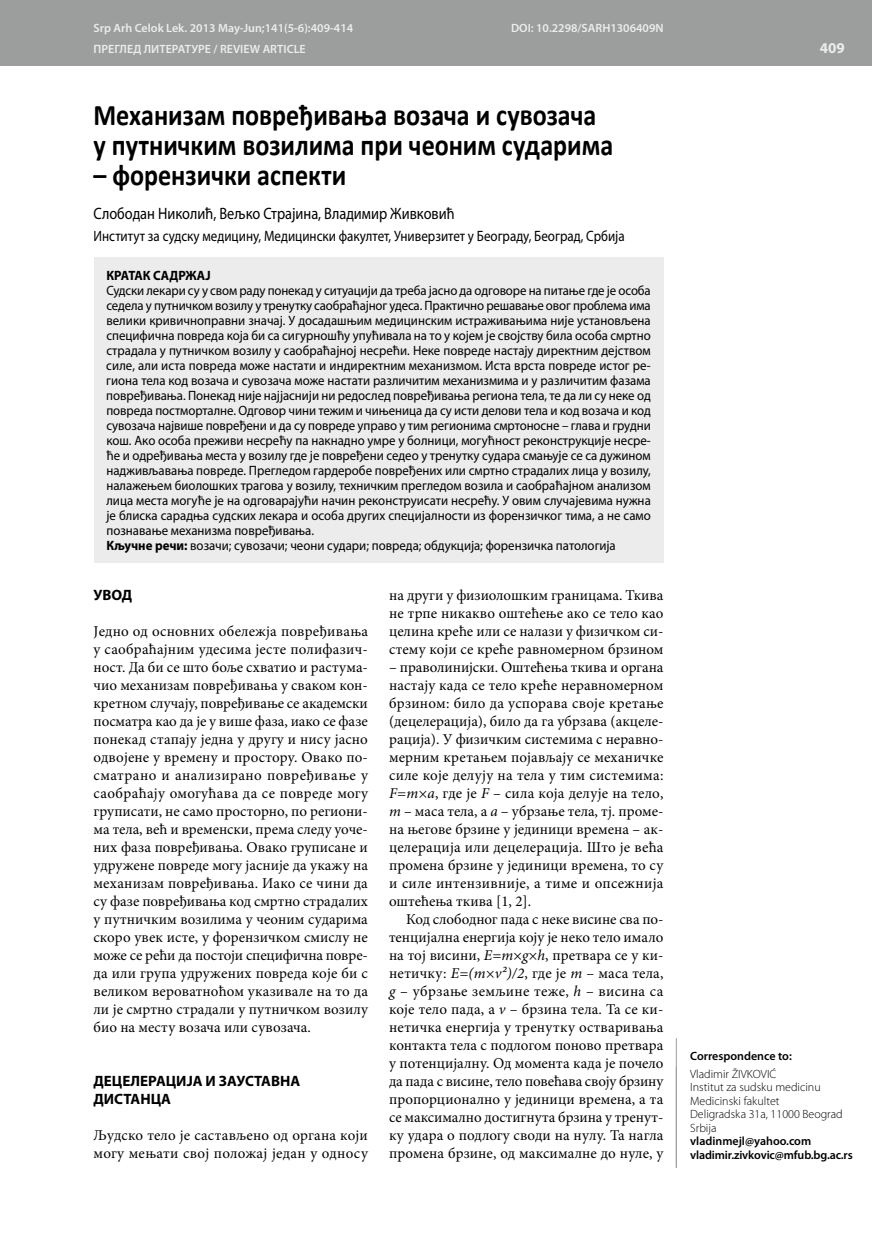
<style>
.page{position:relative;width:872px;height:1234px;background:#fff}
.page>*{position:absolute;margin:0;border:0;box-sizing:border-box;transform-origin:0 0}
.t1{font:700 30px/30px "Calibri";color:#000;scale:.87 1}
.t2{font:16.5px "Myriad Pro";color:#000;scale:.87 1}
.t3{font:15px/18px "Minion Pro";letter-spacing:.005em;color:#000;text-align:justify}
.t4{font:15px "Myriad Pro";color:#000;scale:.87 1}
.t5{font:700 15px/18px "Myriad Pro";color:#000}
.t6{font:700 15px "Myriad Pro";color:#ececed}
.t7{font:13.5px/15px "Myriad Pro";color:#000;scale:.95 1}
.t8{font:700 13.5px "Myriad Pro";color:#000;scale:.95 1}
.t9{font:600 12px "Myriad Pro";color:#ececed}
.t10{font:300 12px/13.5px "Myriad Pro";color:#000}
.t11{font:600 12px/13.5px "Myriad Pro";letter-spacing:-.005em;color:#000}
.s1{font-weight:700}
.s2{font-style:italic}
</style>
<div class="page">
<div style="left:0;top:0;width:872px;height:66px;background:#9c9d9d"></div>
<hr style="left:676px;top:1037px;width:1px;height:130px;background:#9c9d9d">
<div style="left:94px;top:257px;width:569px;height:305px;background:#ececed"></div>
<p class="t9" style="left:94px;top:21px;width:261px">Srp Arh Celok Lek. 2013 May-Jun;141(5-6):409-414</p>
<p class="t9" style="left:511px;top:21px;width:154px">DOI: 10.2298/SARH1306409N</p>
<p class="t9" style="left:94px;top:43px;width:214px">ПРЕГЛЕД ЛИТЕРАТУРЕ / REVIEW ARTICLE</p>
<h1 class="t1" style="left:94px;top:98px;width:599px">Механизам повређивања возача и сувозача у путничким возилима при чеоним сударима</h1>
<h1 class="t1" style="left:94px;top:158px;width:292px">– форензички аспекти</h1>
<p class="t2" style="left:94px;top:204px;width:417px">Слободан Николић, Вељко Страјина, Владимир Живковић</p>
<p class="t4" style="left:94px;top:228px;width:612px">Институт за судску медицину, Медицински факултет, Универзитет у Београду, Београд, Србија</p>
<p class="t8" style="left:106px;top:268px;width:111px">КРАТАК САДРЖАЈ</p>
<p class="t7" style="left:106px;top:283px;width:575px">Судски лекари су у свом раду понекад у ситуацији да треба јасно да одговоре на питање где је особа седела у путничком возилу у тренутку саобраћајног удеса. Практично решавање овог проблема има велики кривичноправни значај. У досадашњим медицинским истраживањима није установљена специфична повреда која би са сигурношћу упућивала на то у којем је својству била особа смртно страдала у путничком возилу у саобраћајној несрећи. Неке повреде настају директним дејством силе, али иста повреда може настати и индиректним механизмом. Иста врста повреде истог ре&shy;гиона тела код возача и сувозача може настати различитим механизмима и у различитим фазама повређивања. Понекад није најјаснији ни редослед повређивања региона тела, те да ли су неке од повреда постморталне. Одговор чини тежим и чињеница да су исти делови тела и код возача и код сувозача највише повређени и да су повреде управо у тим регионима смртоносне – глава и грудни кош. Ако особа преживи несрећу па накнадно умре у болници, могућност реконструкције несре&shy;ће и одређивања места у возилу где је повређени седео у тренутку судара смањује се са дужином надживљавања повреде. Прегледом гардеробе повређених или смртно страдалих лица у возилу, налажењем биолошких трагова у возилу, техничким прегледом возила и саобраћајном анализом лица места могуће је на одговарајући начин реконструисати несрећу. У овим случајевима нужна је блиска сарадња судских лекара и особа других специјалности из форензичког тима, а не само познавање механизма повређивања.<br><span class="s1">Кључне речи:</span> возачи; сувозачи; чеони судари; повреда; обдукција; форензичка патологија</p>
<p class="t5" style="left:94px;top:586px;width:40px">УВОД</p>
<p class="t3" style="left:94px;top:622px;width:276px">Једно од основних обележја повређивања у саобраћајним удесима јесте полифазич&shy;ност. Да би се што боље схватио и растума&shy;чио механизам повређивања у сваком кон&shy;кретном случају, повређивање се академски посматра као да је у више фаза, иако се фазе понекад стапају једна у другу и нису јасно одвојене у времену и простору. Овако по&shy;сматрано и анализирано повређивање у саобраћају омогућава да се повреде могу груписати, не само просторно, по региони&shy;ма тела, већ и временски, према следу уоче&shy;них фаза повређивања. Овако груписане и удружене повреде могу јасније да укажу на механизам повређивања. Иако се чини да су фазе повређивања код смртно страдалих у путничким возилима у чеоним сударима скоро увек исте, у форензичком смислу не може се рећи да постоји специфична повре&shy;да или група удружених повреда које би с великом вероватноћом указивале на то да ли је смртно страдали у путничком возилу био на месту возача или сувозача.</p>
<p class="t5" style="left:94px;top:1072px;width:208px">ДЕЦЕЛЕРАЦИЈА И ЗАУСТАВНА<br>ДИСТАНЦА</p>
<p class="t3" style="left:94px;top:1126px;width:276px">Људско тело је састављено од органа који могу мењати свој положај један у односу</p>
<p class="t3" style="left:389px;top:586px;width:276px">на други у физиолошким границама. Ткива не трпе никакво оштећење ако се тело као целина креће или се налази у физичком си&shy;стему који се креће равномерном брзином</p>
<p class="t3" style="left:389px;top:658px;width:276px">– праволинијски. Оштећења ткива и органа настају када се тело креће неравномерном брзином: било да успорава своје кретање (децелерација), било да га убрзава (акцеле&shy;рација). У физичким системима с неравно&shy;мерним кретањем појављају се механичке силе које делују на тела у тим системима:<br><span class="s2">F=m×a</span>, где је <span class="s2">F</span> – сила која делује на тело, <span class="s2">m</span> – маса тела, а <span class="s2">a</span> – убрзање тела, тј. проме&shy;на његове брзине у јединици времена – ак&shy;целерација или децелерација. Што је већа промена брзине у јединици времена, то су и силе интензивније, а тиме и опсежнија оштећења ткива [1, 2].</p>
<p class="t3" style="left:389px;top:910px;width:276px;text-indent:17px">Код слободног пада с неке висине сва по&shy;тенцијална енергија коју је неко тело имало на тој висини, <span class="s2">E=m×g×h</span>, претвара се у ки&shy;нетичку: <span class="s2">E=(m×v²)/2</span>, где је <span class="s2">m</span> – маса тела, <span class="s2">g</span> – убрзање земљине теже, <span class="s2">h</span> – висина са које тело пада, а <span class="s2">v</span> – брзина тела. Та се ки&shy;нетичка енергија у тренутку остваривања контакта тела с подлогом поново претвара у потенцијалну. Од момента када је почело да пада с висине, тело повећава своју брзину пропорционално у јединици времена, а та се максимално достигнута брзина у тренут&shy;ку удара о подлогу своди на нулу. Та нагла промена брзине, од максималне до нуле, у</p>
<p class="t6" style="left:820px;top:40px;width:26px">409</p>
<p class="t11" style="left:690px;top:1049px;width:103px">Correspondence to:</p>
<p class="t10" style="left:690px;top:1066px;width:154px">Vladimir ŽIVKOVIĆ<br>Institut za sudsku medicinu<br>Medicinski fakultet<br>Deligradska 31a, 11000 Beograd<br>Srbija</p>
<p class="t11" style="left:690px;top:1134px;width:164px">vladinmejl@yahoo.com vladimir.zivkovic@mfub.bg.ac.rs</p>
</div>
